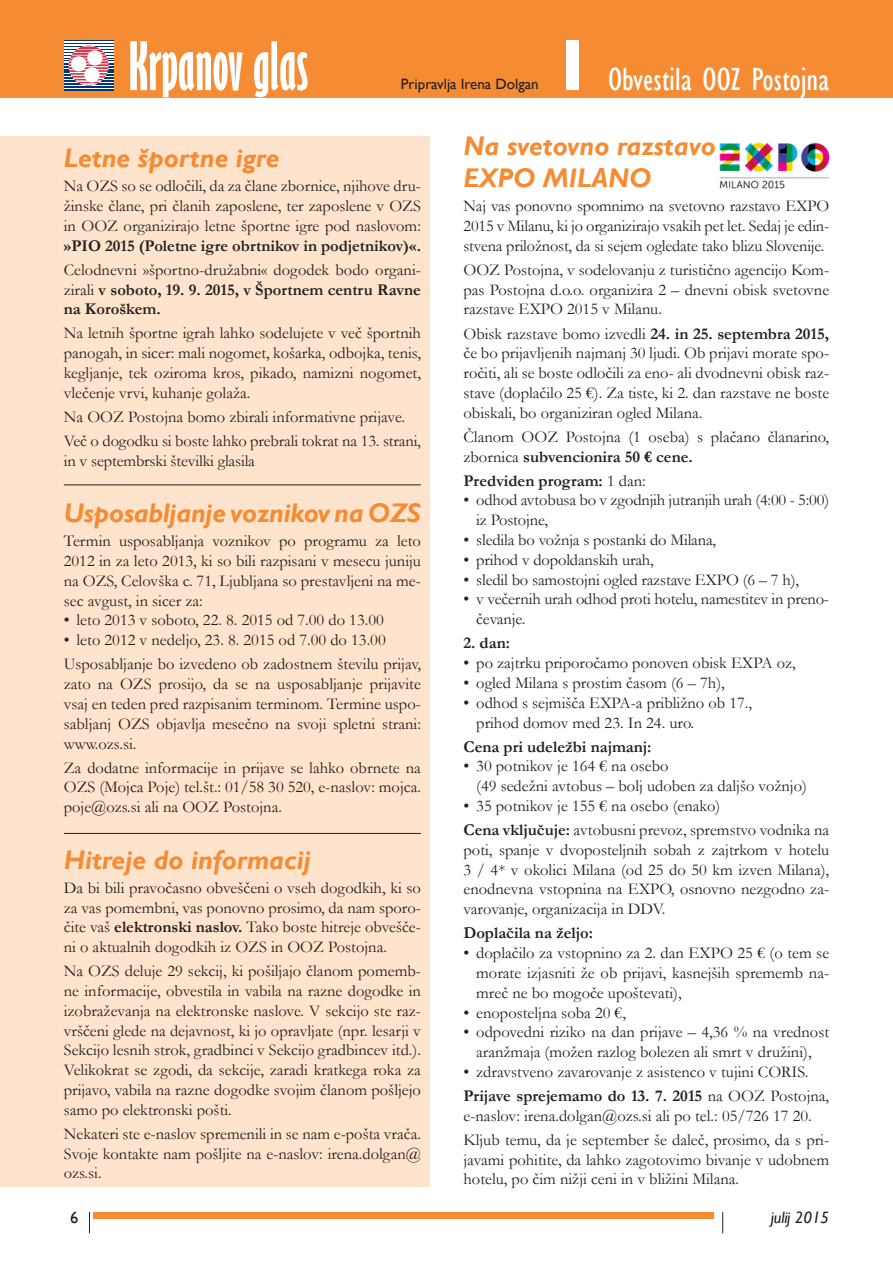
<style>
.page{position:relative;width:893px;height:1263px;background:#fff}
.page>*{position:absolute;margin:0;border:0;box-sizing:border-box;transform-origin:0 0}
.t1{font:700 extra-condensed 61.5px "Gill Sans";color:#fff}
.t2{font:condensed 33px "Gill Sans";color:#fff}
.t3{font:italic 700 27px/32.4px "Gill Sans";color:#f58b32}
.t4{font:16.5px/19.8px "Garamond";color:#231f20;text-align:justify}
.t5{font:700 16.5px "Garamond";color:#231f20}
.t6{font:italic 16.5px "Gill Sans";letter-spacing:-.01em;color:#231f20}
.t7{font:16.5px "Gill Sans";color:#231f20}
.t8{font:15px "Gill Sans";color:#231f20}
.s1{font-weight:700}
.s2{font-weight:400}
</style>
<div class="page">
<svg style="left:89px;top:1212px;width:1px;height:21px"></svg>
<div style="left:94px;top:1212px;width:620px;height:6px;background:#f58b32"></div>
<svg style="left:722px;top:1212px;width:1px;height:21px"></svg>
<div style="left:0;top:0;width:893px;height:98px;background:#f58b32"></div>
<div style="left:566px;top:41px;width:13px;height:49px;background:#fff"></div>
<svg style="left:64px;top:41px;width:49px;height:49px"></svg>
<hr style="left:64px;top:43px;width:49px;height:1px;background:#013775">
<hr style="left:64px;top:46px;width:49px;height:1px;background:#013775">
<hr style="left:64px;top:49px;width:49px;height:1px;background:#013775">
<hr style="left:64px;top:52px;width:49px;height:1px;background:#013775">
<hr style="left:64px;top:55px;width:49px;height:1px;background:#013775">
<hr style="left:64px;top:58px;width:49px;height:1px;background:#013775">
<hr style="left:64px;top:60px;width:49px;height:1px;background:#013775">
<hr style="left:64px;top:63px;width:49px;height:1px;background:#013775">
<hr style="left:64px;top:66px;width:49px;height:1px;background:#013775">
<hr style="left:64px;top:69px;width:49px;height:1px;background:#013775">
<hr style="left:64px;top:72px;width:49px;height:1px;background:#013775">
<hr style="left:64px;top:75px;width:49px;height:1px;background:#013775">
<hr style="left:64px;top:78px;width:49px;height:1px;background:#013775">
<hr style="left:64px;top:80px;width:49px;height:2px;background:#013775">
<hr style="left:64px;top:83px;width:49px;height:2px;background:#013775">
<hr style="left:64px;top:86px;width:49px;height:2px;background:#013775">
<hr style="left:64px;top:41px;width:49px;height:1px;background:#013775">
<hr style="left:64px;top:89px;width:49px;height:1px;background:#013775">
<svg style="left:69px;top:46px;width:40px;height:39px;background:#d7aeba"></svg>
<div style="left:0;top:136px;width:429px;height:1050px;background:#fee4cd"></div>
<hr style="left:64px;top:484px;width:357px;height:1px;background:#231f20">
<hr style="left:64px;top:833px;width:357px;height:1px;background:#231f20">
<img style="left:719px;top:142px;width:111px;height:47px">
<h1 class="t1" style="left:129px;top:29px;width:181px">Krpanov glas</h1>
<p class="t8" style="left:401px;top:76px;width:139px">Pripravlja Irena Dolgan</p>
<h2 class="t2" style="left:608px;top:59px;width:223px">Obvestila OOZ Postojna</h2>
<h3 class="t3" style="left:64px;top:143px;width:217px">Letne športne igre</h3>
<p class="t4" style="left:64px;top:176px;width:359px">Na OZS so se odločili, da za člane zbornice, njihove dru&shy;žinske člane, pri članih zaposlene, ter zaposlene v OZS in OOZ organizirajo letne športne igre pod naslovom:</p>
<p class="t5" style="left:64px;top:234px;width:359px">»PIO 2015 (Poletne igre obrtnikov in podjetnikov)«.</p>
<p class="t4" style="left:64px;top:259px;width:359px">Celodnevni »športno-družabni« dogodek bodo organi&shy;zirali <span class="s1">v soboto, 19. 9. 2015, v Športnem centru Ravne na Koroškem.</span></p>
<p class="t4" style="left:64px;top:323px;width:359px">Na letnih športne igrah lahko sodelujete v več športnih panogah, in sicer: mali nogomet, košarka, odbojka, tenis, kegljanje, tek oziroma kros, pikado, namizni nogomet, vlečenje vrvi, kuhanje golaža.</p>
<p class="t4" style="left:64px;top:404px;width:359px;line-height:24px">Na OOZ Postojna bomo zbirali informativne prijave.<br>Več o dogodku si boste lahko prebrali tokrat na 13. strani,</p>
<p class="t4" style="left:64px;top:450px;width:193px">in v septembrski številki glasila</p>
<h3 class="t3" style="left:64px;top:498px;width:359px">Usposabljanje voznikov na OZS</h3>
<p class="t4" style="left:64px;top:531px;width:359px">Termin usposabljanja voznikov po programu za leto 2012 in za leto 2013, ki so bili razpisani v mesecu juniju na OZS, Celovška c. 71, Ljubljana so prestavljeni na me&shy;sec avgust, in sicer za:</p>
<p class="t4" style="left:64px;top:610px;width:322px">• leto 2013 v soboto, 22. 8. 2015 od 7.00 do 13.00</p>
<p class="t4" style="left:64px;top:628px;width:359px;line-height:24px">• leto 2012 v nedeljo, 23. 8. 2015 od 7.00 do 13.00<br>Usposabljanje bo izvedeno ob zadostnem številu prijav,</p>
<p class="t4" style="left:64px;top:674px;width:359px">zato na OZS prosijo, da se na usposabljanje prijavite vsaj en teden pred razpisanim terminom. Termine uspo&shy;sabljanj OZS objavlja mesečno na svoji spletni strani: www.ozs.si.</p>
<p class="t4" style="left:64px;top:757px;width:359px">Za dodatne informacije in prijave se lahko obrnete na OZS (Mojca Poje) tel.št.: 01/58 30 520, e-naslov: mojca. poje@ozs.si ali na OOZ Postojna.</p>
<h3 class="t3" style="left:64px;top:844px;width:249px">Hitreje do informacij</h3>
<p class="t4" style="left:64px;top:877px;width:359px">Da bi bili pravočasno obveščeni o vseh dogodkih, ki so za vas pomembni, vas ponovno prosimo, da nam sporo&shy;čite vaš <span class="s1">elektronski naslov.</span> Tako boste hitreje obvešče&shy;ni o aktualnih dogodkih iz OZS in OOZ Postojna.</p>
<p class="t4" style="left:64px;top:961px;width:359px">Na OZS deluje 29 sekcij, ki pošiljajo članom pomemb&shy;ne informacije, obvestila in vabila na razne dogodke in izobraževanja na elektronske naslove. V sekcijo ste raz&shy;vrščeni glede na dejavnost, ki jo opravljate (npr. lesarji v Sekcijo lesnih strok, gradbinci v Sekcijo gradbincev itd.).<br>Velikokrat se zgodi, da sekcije, zaradi kratkega roka za prijavo, vabila na razne dogodke svojim članom pošljejo samo po elektronski pošti.</p>
<p class="t4" style="left:64px;top:1123px;width:359px">Nekateri ste e-naslov spremenili in se nam e-pošta vrača.<br>Svoje kontakte nam pošljite na e-naslov: irena.dolgan@ ozs.si.</p>
<h3 class="t3" style="left:463px;top:130px;width:254px">Na svetovno razstavo<br>EXPO MILANO</h3>
<p class="t4" style="left:463px;top:196px;width:367px">Naj vas ponovno spomnimo na svetovno razstavo EXPO 2015 v Milanu, ki jo organizirajo vsakih pet let. Sedaj je edin&shy;stvena priložnost, da si sejem ogledate tako blizu Slovenije.</p>
<p class="t4" style="left:463px;top:259px;width:367px">OOZ Postojna, v sodelovanju z turistično agencijo Kom&shy;pas Postojna d.o.o. organizira 2 – dnevni obisk svetovne razstave EXPO 2015 v Milanu.</p>
<p class="t4" style="left:463px;top:323px;width:367px">Obisk razstave bomo izvedli <span class="s1">24. in 25. septembra 2015, </span>če bo prijavljenih najmanj 30 ljudi. Ob prijavi morate spo&shy;ročiti, ali se boste odločili za eno- ali dvodnevni obisk raz&shy;stave (doplačilo 25 €). Za tiste, ki 2. dan razstave ne boste obiskali, bo organiziran ogled Milana.</p>
<p class="t4" style="left:463px;top:426px;width:367px">Članom OOZ Postojna (1 oseba) s plačano članarino, zbornica <span class="s1">subvencionira 50 € cene.</span></p>
<p class="t5" style="left:463px;top:469px;width:184px">Predviden program: <span class="s2">1 dan:</span></p>
<p class="t4" style="left:476px;top:490px;width:354px;text-indent:-13px">• odhod avtobusa bo v zgodnjih jutranjih urah (4:00 - 5:00) iz Postojne,</p>
<p class="t4" style="left:463px;top:529px;width:254px">• sledila bo vožnja s postanki do Milana,</p>
<p class="t4" style="left:463px;top:549px;width:192px">• prihod v dopoldanskih urah,</p>
<p class="t4" style="left:463px;top:569px;width:337px">• sledil bo samostojni ogled razstave EXPO (6 – 7 h),</p>
<p class="t4" style="left:476px;top:589px;width:354px;text-indent:-13px">• v večernih urah odhod proti hotelu, namestitev in preno&shy;čevanje.</p>
<p class="t5" style="left:463px;top:632px;width:48px">2. dan:</p>
<p class="t4" style="left:463px;top:653px;width:334px">• po zajtrku priporočamo ponoven obisk EXPA oz,</p>
<p class="t4" style="left:463px;top:672px;width:263px">• ogled Milana s prostim časom (6 – 7h),</p>
<p class="t4" style="left:476px;top:692px;width:277px;text-indent:-13px">• odhod s sejmišča EXPA-a približno ob 17., prihod domov med 23. In 24. uro.</p>
<p class="t5" style="left:463px;top:735px;width:190px">Cena pri udeležbi najmanj:</p>
<p class="t4" style="left:476px;top:756px;width:332px;text-indent:-13px">• 30 potnikov je 164 € na osebo<br>(49 sedežni avtobus – bolj udoben za daljšo vožnjo)</p>
<p class="t4" style="left:463px;top:793px;width:367px;line-height:24px">• 35 potnikov je 155 € na osebo (enako)<br><span class="s1">Cena vključuje:</span> avtobusni prevoz, spremstvo vodnika na</p>
<p class="t4" style="left:463px;top:839px;width:367px">poti, spanje v dvoposteljnih sobah z zajtrkom v hotelu 3 / 4* v okolici Milana (od 25 do 50 km izven Milana), enodnevna vstopnina na EXPO, osnovno nezgodno za&shy;varovanje, organizacija in DDV.</p>
<p class="t5" style="left:463px;top:922px;width:131px">Doplačila na željo:</p>
<p class="t4" style="left:476px;top:943px;width:354px;text-indent:-13px">• doplačilo za vstopnino za 2. dan EXPO 25 € (o tem se morate izjasniti že ob prijavi, kasnejših sprememb na&shy;mreč ne bo mogoče upoštevati),</p>
<p class="t4" style="left:463px;top:1002px;width:164px">• enoposteljna soba 20 €,</p>
<p class="t4" style="left:463px;top:1022px;width:367px;text-align:center">• odpovedni riziko na dan prijave – 4,36 % na vrednost aranžmaja (možen razlog bolezen ali smrt v družini),</p>
<p class="t4" style="left:463px;top:1059px;width:367px;line-height:24px">• zdravstveno zavarovanje z asistenco v tujini CORIS.<br><span class="s1">Prijave sprejemamo do 13. 7. 2015</span> na OOZ Postojna,</p>
<p class="t4" style="left:463px;top:1103px;width:367px;line-height:24px">e-naslov: irena.dolgan@ozs.si ali po tel.: 05/726 17 20.<br>Kljub temu, da je september še daleč, prosimo, da s pri-</p>
<p class="t4" style="left:463px;top:1149px;width:367px">javami pohitite, da lahko zagotovimo bivanje v udobnem hotelu, po čim nižji ceni in v bližini Milana.</p>
<p class="t7" style="left:70px;top:1208px;width:10px">6</p>
<p class="t6" style="left:771px;top:1208px;width:60px">julij 2015</p>
</div>
